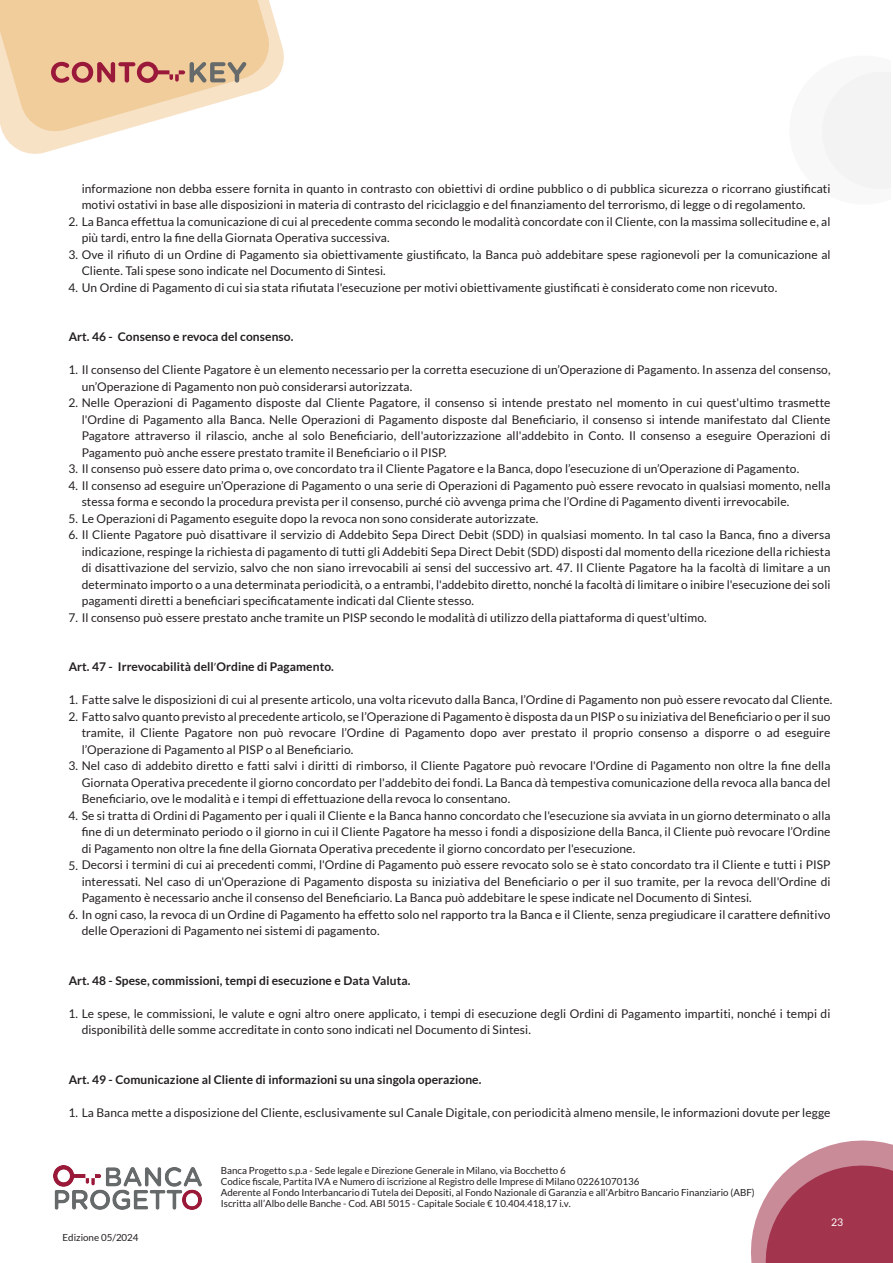
<style>
.page{position:relative;width:893px;height:1263px;background:#fff}
.page>*{position:absolute;margin:0;border:0;box-sizing:border-box;transform-origin:0 0}
.t1{font:12px/16.5px "Lato";letter-spacing:.005em;color:#231f20}
.t2{font:700 12px "Lato";letter-spacing:.005em;color:#231f20}
.t3{font:10.5px "Lato";color:#fff}
.t4{font:9.75px/10.8px "Lato";color:#231f20}
.t5{font:9.75px "Lato";color:#231f20}
.s1{font-family:"Myriad Pro";font-weight:400}
</style>
<div class="page">
<svg style="left:751px;top:1140px;width:142px;height:123px"></svg>
<div style="left:822px;top:72px;width:69px;height:117px;background:#f2f3f2"></div>
<svg style="left:0;top:0;width:284px;height:154px"></svg>
<img style="left:53px;top:1165px;width:148px;height:44px">
<p class="t1" style="left:82px;top:180px;width:750px">informazione non debba essere fornita in quanto in contrasto con obiettivi di ordine pubblico o di pubblica sicurezza o ricorrano giustificati motivi ostativi in base alle disposizioni in materia di contrasto del riciclaggio e del finanziamento del terrorismo, di legge o di regolamento.</p>
<p class="t1" style="left:82px;top:213px;width:750px;text-indent:-13px">2. La Banca effettua la comunicazione di cui al precedente comma secondo le modalità concordate con il Cliente, con la massima sollecitudine e, al più tardi, entro la fine della Giornata Operativa successiva.</p>
<p class="t1" style="left:82px;top:246px;width:750px;text-indent:-13px">3. Ove il rifiuto di un Ordine di Pagamento sia obiettivamente giustificato, la Banca può addebitare spese ragionevoli per la comunicazione al<br>Cliente. Tali spese sono indicate nel Documento di Sintesi.</p>
<p class="t1" style="left:68px;top:279px;width:710px">4. Un Ordine di Pagamento di cui sia stata rifiutata l'esecuzione per motivi obiettivamente giustificati è considerato come non ricevuto.</p>
<p class="t2" style="left:69px;top:329px;width:226px">Art. 46 - Consenso e revoca del consenso.</p>
<p class="t1" style="left:82px;top:361px;width:750px;text-indent:-13px">1. Il consenso del Cliente Pagatore è un elemento necessario per la corretta esecuzione di un’Operazione di Pagamento. In assenza del consenso, un’Operazione di Pagamento non può considerarsi autorizzata.</p>
<p class="t1" style="left:82px;top:394px;width:750px;text-align:justify;text-indent:-13px">2. Nelle Operazioni di Pagamento disposte dal Cliente Pagatore, il consenso si intende prestato nel momento in cui quest'ultimo trasmette l'Ordine di Pagamento alla Banca. Nelle Operazioni di Pagamento disposte dal Beneficiario, il consenso si intende manifestato dal Cliente Pagatore attraverso il rilascio, anche al solo Beneficiario, dell'autorizzazione all'addebito in Conto. Il consenso a eseguire Operazioni di Pagamento può anche essere prestato tramite il Beneficiario o il PISP.</p>
<p class="t1" style="left:68px;top:460px;width:732px">3. Il consenso può essere dato prima o, ove concordato tra il Cliente Pagatore e la Banca, dopo l’esecuzione di un’Operazione di Pagamento.</p>
<p class="t1" style="left:82px;top:477px;width:750px;text-indent:-13px">4. Il consenso ad eseguire un’Operazione di Pagamento o una serie di Operazioni di Pagamento può essere revocato in qualsiasi momento, nella stessa forma e secondo la procedura prevista per il consenso, purché ciò avvenga prima che l’Ordine di Pagamento diventi irrevocabile.</p>
<p class="t1" style="left:68px;top:510px;width:472px">5. Le Operazioni di Pagamento eseguite dopo la revoca non sono considerate autorizzate.</p>
<p class="t1" style="left:82px;top:526px;width:750px;text-align:justify;text-indent:-13px">6. Il Cliente Pagatore può disattivare il servizio di Addebito Sepa Direct Debit (SDD) in qualsiasi momento. In tal caso la Banca, fino a diversa indicazione, respinge la richiesta di pagamento di tutti gli Addebiti Sepa Direct Debit (SDD) disposti dal momento della ricezione della richiesta di disattivazione del servizio, salvo che non siano irrevocabili ai sensi del successivo art. 47. Il Cliente Pagatore ha la facoltà di limitare a un determinato importo o a una determinata periodicità, o a entrambi, l'addebito diretto, nonché la facoltà di limitare o inibire l'esecuzione dei soli pagamenti diretti a beneficiari specificatamente indicati dal Cliente stesso.</p>
<p class="t1" style="left:68px;top:609px;width:640px">7. Il consenso può essere prestato anche tramite un PISP secondo le modalità di utilizzo della piattaforma di quest'ultimo.</p>
<p class="t2" style="left:69px;top:660px;width:267px">Art. 47 - Irrevocabilità dell<span class="s1">’</span>Ordine di Pagamento.</p>
<p class="t1" style="left:68px;top:691px;width:765px">1. Fatte salve le disposizioni di cui al presente articolo, una volta ricevuto dalla Banca, l’Ordine di Pagamento non può essere revocato dal Cliente.</p>
<p class="t1" style="left:82px;top:708px;width:750px;text-align:justify;text-indent:-13px">2. Fatto salvo quanto previsto al precedente articolo, se l’Operazione di Pagamento è disposta da un PISP o su iniziativa del Beneficiario o per il suo tramite, il Cliente Pagatore non può revocare l’Ordine di Pagamento dopo aver prestato il proprio consenso a disporre o ad eseguire l’Operazione di Pagamento al PISP o al Beneficiario.</p>
<p class="t1" style="left:82px;top:757px;width:750px;text-align:justify;text-indent:-13px">3. Nel caso di addebito diretto e fatti salvi i diritti di rimborso, il Cliente Pagatore può revocare l'Ordine di Pagamento non oltre la fine della Giornata Operativa precedente il giorno concordato per l'addebito dei fondi. La Banca dà tempestiva comunicazione della revoca alla banca del Beneficiario, ove le modalità e i tempi di effettuazione della revoca lo consentano.</p>
<p class="t1" style="left:82px;top:807px;width:750px;text-align:justify;text-indent:-13px">4. Se si tratta di Ordini di Pagamento per i quali il Cliente e la Banca hanno concordato che l'esecuzione sia avviata in un giorno determinato o alla fine di un determinato periodo o il giorno in cui il Cliente Pagatore ha messo i fondi a disposizione della Banca, il Cliente può revocare l’Ordine di Pagamento non oltre la fine della Giornata Operativa precedente il giorno concordato per l'esecuzione.</p>
<p class="t1" style="left:82px;top:856px;width:750px;text-align:justify;text-indent:-13px">5. Decorsi i termini di cui ai precedenti commi, l'Ordine di Pagamento può essere revocato solo se è stato concordato tra il Cliente e tutti i PISP interessati. Nel caso di un'Operazione di Pagamento disposta su iniziativa del Beneficiario o per il suo tramite, per la revoca dell'Ordine di Pagamento è necessario anche il consenso del Beneficiario. La Banca può addebitare le spese indicate nel Documento di Sintesi.</p>
<p class="t1" style="left:82px;top:906px;width:750px;text-indent:-13px">6. In ogni caso, la revoca di un Ordine di Pagamento ha effetto solo nel rapporto tra la Banca e il Cliente, senza pregiudicare il carattere definitivo delle Operazioni di Pagamento nei sistemi di pagamento.</p>
<p class="t2" style="left:69px;top:973px;width:343px">Art. 48 - Spese, commissioni, tempi di esecuzione e Data Valuta.</p>
<p class="t1" style="left:82px;top:1005px;width:750px;text-indent:-13px">1. Le spese, le commissioni, le valute e ogni altro onere applicato, i tempi di esecuzione degli Ordini di Pagamento impartiti, nonché i tempi di disponibilità delle somme accreditate in conto sono indicati nel Documento di Sintesi.</p>
<p class="t2" style="left:69px;top:1072px;width:414px">Art. 49 - Comunicazione al Cliente di informazioni su una singola operazione.</p>
<p class="t1" style="left:68px;top:1104px;width:764px">1. La Banca mette a disposizione del Cliente, esclusivamente sul Canale Digitale, con periodicità almeno mensile, le informazioni dovute per legge</p>
<p class="t5" style="left:63px;top:1231px;width:78px">Edizione 05/2024</p>
<p class="t4" style="left:221px;top:1165px;width:536px">Banca Progetto s.p.a - Sede legale e Direzione Generale in Milano, via Bocchetto 6<br>Codice fiscale, Partita IVA e Numero di iscrizione al Registro delle Imprese di Milano 02261070136<br>Aderente al Fondo Interbancario di Tutela dei Depositi, al Fondo Nazionale di Garanzia e all’Arbitro Bancario Finanziario (ABF)<br>Iscritta all’Albo delle Banche - Cod. ABI 5015 - Capitale Sociale € 10.404.418,17 i.v.</p>
<p class="t3" style="left:831px;top:1216px;width:14px">23</p>
</div>
